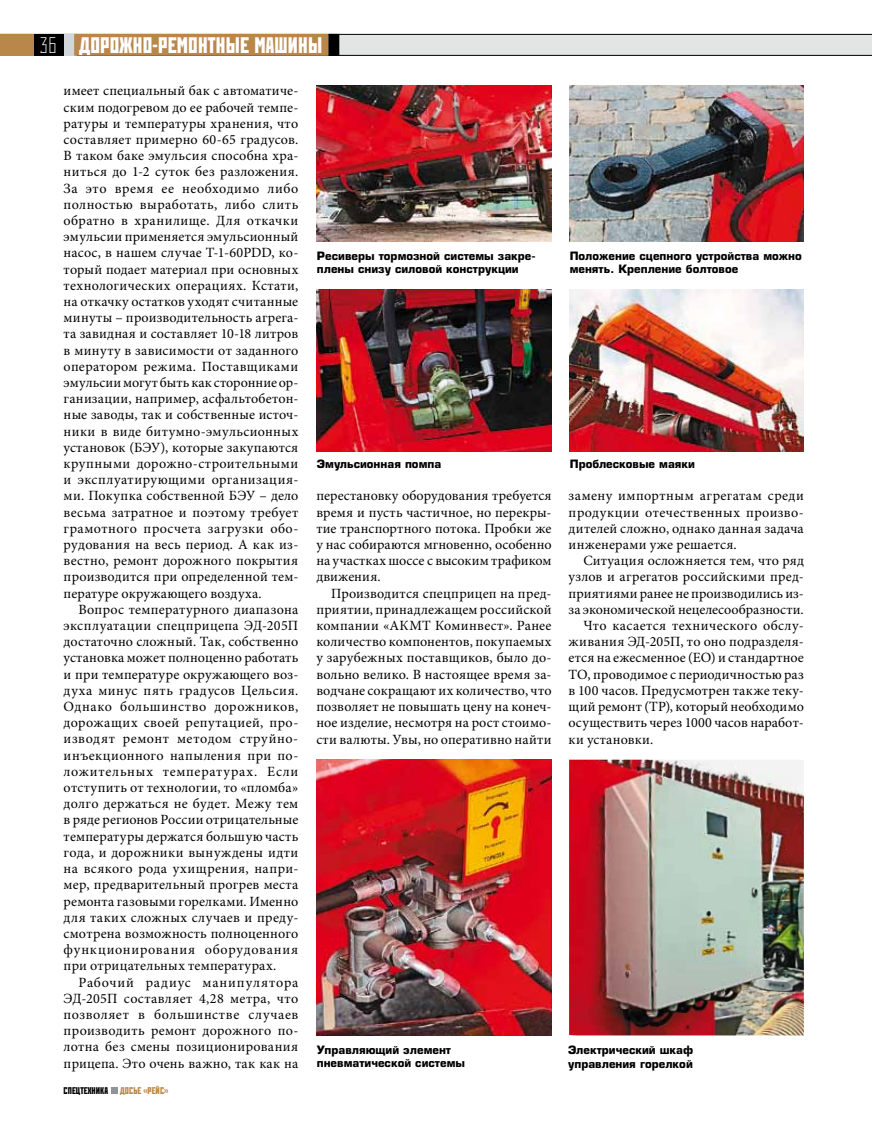
<style>
.page{position:relative;width:872px;height:1127px;background:#fff}
.page>*{position:absolute;margin:0;border:0;box-sizing:border-box;transform-origin:0 0}
.t1{font:700 22.5px "Rodchenko Cond";letter-spacing:.01em;color:#fff}
.t2{font:14.1px/16.2px "Minion Pro";letter-spacing:.01em;color:#000;text-align:justify}
.t3{font:14.1px "Minion Pro";letter-spacing:.03em;color:#000}
.t4{font:700 11.25px/13px "Europe";color:#000}
.t5{font:700 9.75px "Rodchenko Cond";letter-spacing:.01em;color:#000}
.t6{font:700 9.75px "Rodchenko Cond";letter-spacing:.01em;color:#ba874a}
.s1{font-family:"Rodchenko Light Cond";font-weight:400}
</style>
<div class="page">
<div style="left:111px;top:1087px;width:7px;height:7px;background:#8e959a"></div>
<svg style="left:339px;top:34px;width:533px;height:22px"></svg>
<div style="left:23px;top:34px;width:51px;height:22px;background:#000"></div>
<div style="left:64px;top:34px;width:13px;height:22px;background:#d1d6da"></div>
<div style="left:74px;top:34px;width:255px;height:22px;background:#ba874a"></div>
<div style="left:0;top:34px;width:33px;height:22px;background:#ba874a"></div>
<div style="left:329px;top:34px;width:10px;height:21px;background:#000"></div>
<div style="left:328px;top:34px;width:11px;height:22px;border:1px solid #000"></div>
<img style="left:569px;top:290px;width:234px;height:162px">
<img style="left:317px;top:290px;width:234px;height:162px">
<img style="left:569px;top:85px;width:234px;height:156px">
<img style="left:569px;top:760px;width:235px;height:275px">
<img style="left:316px;top:760px;width:235px;height:275px">
<img style="left:316px;top:85px;width:235px;height:156px">
<h1 class="t1" style="left:40px;top:31px;width:283px"><span class="s1">36</span> дорожно-ремонтные машины</h1>
<p class="t2" style="left:64px;top:83px;width:236px">имеет специальный бак с автоматиче&shy;ским подогревом до ее рабочей темпе&shy;ратуры и температуры хранения, что составляет примерно 60-65 градусов.<br>В таком баке эмульсия способна хра&shy;ниться до 1-2 суток без разложения.<br>За это время ее необходимо либо полностью выработать, либо слить обратно в хранилище. Для откачки эмульсии применяется эмульсионный насос, в нашем случае T-1-60PDD, ко&shy;торый подает материал при основных технологических операциях. Кстати, на откачку остатков уходят считанные минуты – производительность агрега&shy;та завидная и составляет 10-18 литров в минуту в зависимости от заданного оператором режима. Поставщиками эмульсии могут быть как сторонние ор&shy;ганизации, например, асфальтобетон&shy;ные заводы, так и собственные источ&shy;ники в виде битумно-эмульсионных установок (БЭУ), которые закупаются крупными дорожно-строительными и эксплуатирующими организация&shy;ми. Покупка собственной БЭУ – дело весьма затратное и поэтому требует грамотного просчета загрузки обо&shy;рудования на весь период. А как из&shy;вестно, ремонт дорожного покрытия производится при определенной тем&shy;пературе окружающего воздуха.</p>
<p class="t2" style="left:64px;top:601px;width:236px;text-indent:15px">Вопрос температурного диапазона эксплуатации спецприцепа ЭД-205П достаточно сложный. Так, собственно установка может полноценно работать и при температуре окружающего воз&shy;духа минус пять градусов Цельсия.<br>Однако большинство дорожников, дорожащих своей репутацией, про&shy;изводят ремонт методом струйно&shy;инъекционного напыления при по&shy;ложительных температурах. Если отступить от технологии, то «пломба» долго держаться не будет. Межу тем в ряде регионов России отрицательные температуры держатся большую часть года, и дорожники вынуждены идти на всякого рода ухищрения, напри&shy;мер, предварительный прогрев места ремонта газовыми горелками. Именно для таких сложных случаев и преду&shy;смотрена возможность полноценного функционирования оборудования при отрицательных температурах.</p>
<p class="t2" style="left:64px;top:974px;width:236px;text-indent:15px">Рабочий радиус манипулятора ЭД-205П составляет 4,28 метра, что позволяет в большинстве случаев производить ремонт дорожного по&shy;лотна без смены позиционирования прицепа. Это очень важно, так как на</p>
<p class="t5" style="left:64px;top:1084px;width:46px">спецтехника</p>
<p class="t6" style="left:120px;top:1084px;width:49px">досье «рейс»</p>
<p class="t4" style="left:317px;top:250px;width:220px">Ресиверы тормозной системы закре&shy;плены снизу силовой конструкции</p>
<p class="t4" style="left:569px;top:250px;width:234px">Положение сцепного устройства можно менять. Крепление болтовое</p>
<p class="t4" style="left:317px;top:457px;width:126px">Эмульсионная помпа</p>
<p class="t2" style="left:316px;top:488px;width:237px">перестановку оборудования требуется время и пусть частичное, но перекры&shy;тие транспортного потока. Пробки же у нас собираются мгновенно, особенно на участках шоссе с высоким трафиком движения.</p>
<p class="t2" style="left:316px;top:585px;width:237px;text-indent:15px">Производится спецприцеп на пред&shy;приятии, принадлежащем российской компании «АКМТ Коминвест». Ранее количество компонентов, покупаемых у зарубежных поставщиков, было до&shy;вольно велико. В настоящее время за&shy;водчане сокращают их количество, что позволяет не повышать цену на конеч&shy;ное изделие, несмотря на рост стоимо&shy;сти валюты. Увы, но оперативно найти</p>
<p class="t4" style="left:570px;top:457px;width:127px">Проблесковые маяки</p>
<p class="t2" style="left:568px;top:488px;width:237px">замену импортным агрегатам среди продукции отечественных произво&shy;дителей сложно, однако данная задача инженерами уже решается.</p>
<p class="t2" style="left:583px;top:553px;width:222px">Ситуация осложняется тем, что ряд</p>
<p class="t2" style="left:568px;top:569px;width:237px">узлов и агрегатов российскими пред-</p>
<p class="t2" style="left:568px;top:585px;width:237px">приятиями ранее не производились из-</p>
<p class="t2" style="left:568px;top:601px;width:237px">за экономической нецелесообразности.</p>
<p class="t3" style="left:583px;top:616px;width:222px">Что касается технического обслу-</p>
<p class="t2" style="left:568px;top:634px;width:237px">живания ЭД-205П, то оно подразделя-</p>
<p class="t2" style="left:568px;top:650px;width:237px">ется на ежесменное (ЕО) и стандартное</p>
<p class="t2" style="left:568px;top:666px;width:237px">ТО, проводимое с периодичностью раз</p>
<p class="t2" style="left:568px;top:682px;width:237px">в 100 часов. Предусмотрен также теку-</p>
<p class="t2" style="left:568px;top:698px;width:237px">щий ремонт (ТР), который необходимо</p>
<p class="t2" style="left:568px;top:715px;width:237px">осуществить через 1000 часов наработ-</p>
<p class="t2" style="left:568px;top:731px;width:86px">ки установки.</p>
<p class="t4" style="left:317px;top:1043px;width:150px">Управляющий элемент пневматической системы</p>
<p class="t4" style="left:568px;top:1044px;width:127px">Электрический шкаф управления горелкой</p>
</div>
